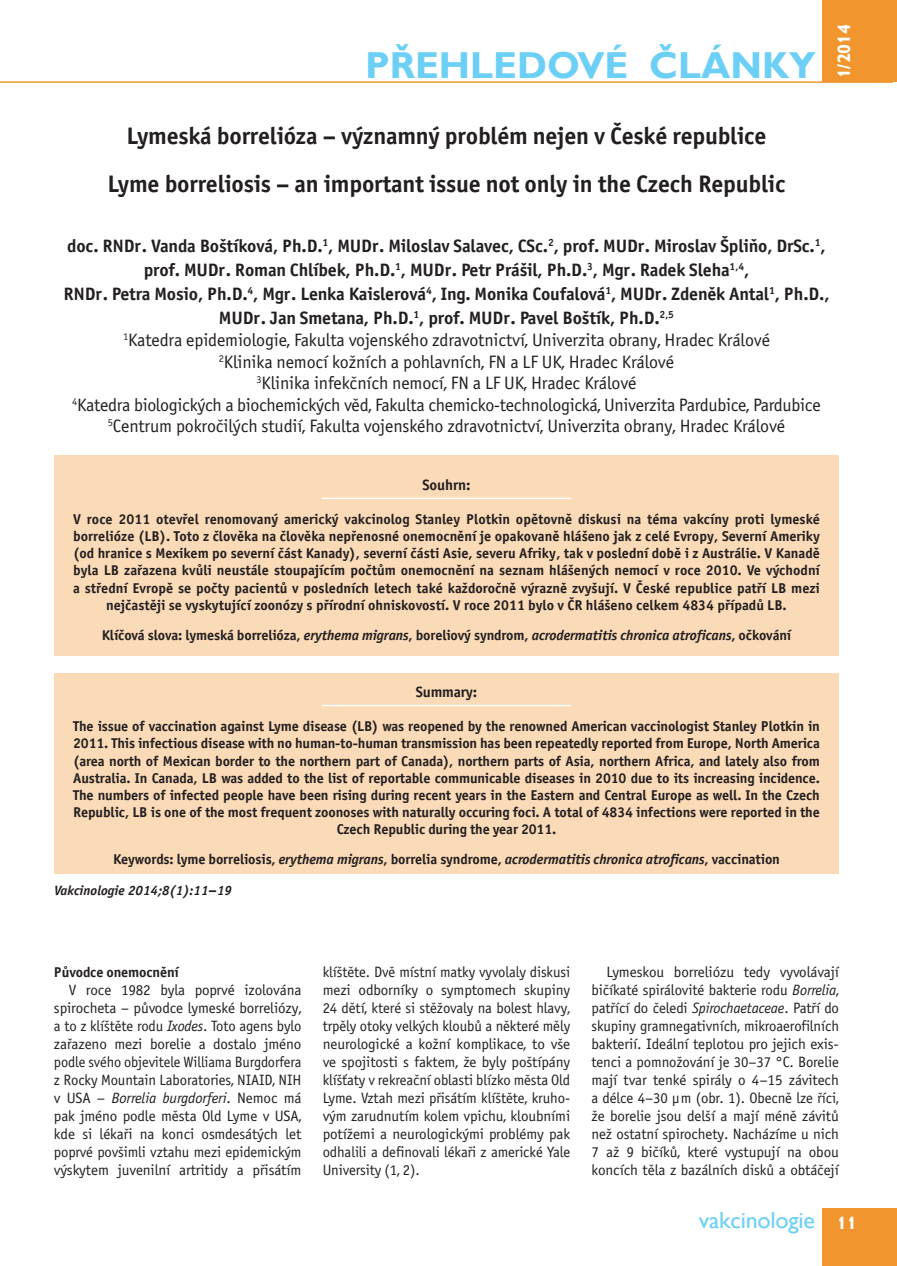
<style>
.page{position:relative;width:897px;height:1266px;background:#fff}
.page>*{position:absolute;margin:0;border:0;box-sizing:border-box;transform-origin:0 0}
.t1{font:700 37.5px "Gill Sans AMT";color:#6bcff6}
.Nadpis_clanku{font:700 24px "Officina Sans E";letter-spacing:-.01em;color:#231f20}
.t2{font:23.25px "Gill Sans AMT";letter-spacing:-.01em;color:#6bcff6}
.Autor_pracoviste{font:18px "Officina Sans E";letter-spacing:-.01em;color:#231f20}
.Autor{font:700 18px/24px "Officina Sans E";letter-spacing:-.01em;color:#231f20;text-align:center}
.t3{font:700 18px "Gill Sans AMT";color:#fff}
.t4{font:15px/18px "Officina Sans E";letter-spacing:-.01em;color:#231f20;text-align:justify}
.Sumary_nadp{font:700 15px "Officina Sans E";letter-spacing:-.01em;color:#231f20}
.Sumary_txt{font:700 14.25px/17.1px "Officina Sans E";letter-spacing:-.01em;color:#231f20;text-align:center}
.t5{font:italic 700 13.5px "Officina Sans E";color:#231f20}
.s1{font-style:italic}
.s2{font-size:15px}
.s3{font-weight:700;font-size:18px;color:#fff}
</style>
<div class="page">
<div style="left:823px;top:1208px;width:74px;height:57px;background:#f1962e"></div>
<div style="left:823px;top:0;width:74px;height:82px;background:#f1962e"></div>
<hr style="left:0;top:81px;width:893px;height:2px;background:#f1962e">
<div style="left:54px;top:673px;width:785px;height:201px;background:#fadab7"></div>
<div style="left:54px;top:455px;width:785px;height:200px;background:#fadab7"></div>
<hr style="left:322px;top:497px;width:249px;height:2px;background:#fff">
<hr style="left:322px;top:704px;width:249px;height:2px;background:#fff">
<h1 class="t1" style="left:365px;top:43px;width:452px">PŘEHLEDOVÉ ČLÁNKY</h1>
<p class="t3" style="left:833px;top:78px;width:56px;rotate:-90deg">1/2014</p>
<p class="Nadpis_clanku" style="left:127px;top:121px;width:641px">Lymeská borrelióza – významný problém nejen v České republice</p>
<p class="Nadpis_clanku" style="left:107px;top:169px;width:680px">Lyme borreliosis – an important issue not only in the Czech Republic</p>
<p class="Autor" style="left:63px;top:234px;width:768px">doc. RNDr. Vanda Boštíková, Ph.D.<sup>1</sup>, MUDr. Miloslav Salavec, CSc.<sup>2</sup>, prof. MUDr. Miroslav Špliňo, DrSc.<sup>1</sup>, prof. MUDr. Roman Chlíbek, Ph.D.<sup>1</sup>, MUDr. Petr Prášil, Ph.D.<sup>3</sup>, Mgr. Radek Sleha<sup>1,4</sup>,<br>RNDr. Petra Mosio, Ph.D.<sup>4</sup>, Mgr. Lenka Kaislerová<sup>4</sup>, Ing. Monika Coufalová<sup>1</sup>, MUDr. Zdeněk Antal<sup>1</sup>, Ph.D., MUDr. Jan Smetana, Ph.D.<sup>1</sup>, prof. MUDr. Pavel Boštík, Ph.D.<sup>2,5</sup></p>
<p class="Autor_pracoviste" style="left:123px;top:329px;width:648px"><sup>1</sup>Katedra epidemiologie, Fakulta vojenského zdravotnictví, Univerzita obrany, Hradec Králové</p>
<p class="Autor_pracoviste" style="left:219px;top:351px;width:457px"><sup>2</sup>Klinika nemocí kožních a pohlavních, FN a LF UK, Hradec Králové</p>
<p class="Autor_pracoviste" style="left:256px;top:373px;width:382px"><sup>3</sup>Klinika infekčních nemocí, FN a LF UK, Hradec Králové</p>
<p class="Autor_pracoviste" style="left:72px;top:394px;width:750px"><sup>4</sup>Katedra biologických a biochemických věd, Fakulta chemicko-technologická, Univerzita Pardubice, Pardubice</p>
<p class="Autor_pracoviste" style="left:108px;top:416px;width:679px"><sup>5</sup>Centrum pokročilých studií, Fakulta vojenského zdravotnictví, Univerzita obrany, Hradec Králové</p>
<p class="Sumary_nadp" style="left:423px;top:475px;width:49px">Souhrn:</p>
<p class="Sumary_txt" style="left:73px;top:510px;width:748px">V roce 2011 otevřel renomovaný americký vakcinolog Stanley Plotkin opětovně diskusi na téma vakcíny proti lymeské borrelióze (LB). Toto z člověka na člověka nepřenosné onemocnění je opakovaně hlášeno jak z celé Evropy, Severní Ameriky (od hranice s Mexikem po severní část Kanady), severní části Asie, severu Afriky, tak v poslední době i z Austrálie. V Kanadě byla LB zařazena kvůli neustále stoupajícím počtům onemocnění na seznam hlášených nemocí v roce 2010. Ve východní a střední Evropě se počty pacientů v posledních letech také každoročně výrazně zvyšují. V České republice patří LB mezi nejčastěji se vyskytující zoonózy s přírodní ohniskovostí. V roce 2011 bylo v ČR hlášeno celkem 4834 případů LB.</p>
<p class="Sumary_txt" style="left:102px;top:626px;width:691px">Klíčová slova: lymeská borrelióza, <span class="s1">erythema migrans</span>, boreliový syndrom, <span class="s1">acrodermatitis chronica atroficans</span>, očkování</p>
<p class="Sumary_nadp" style="left:416px;top:682px;width:63px">Summary:</p>
<p class="Sumary_txt" style="left:73px;top:717px;width:748px">The issue of vaccination against Lyme disease (LB) was reopened by the renowned American vaccinologist Stanley Plotkin in 2011. This infectious disease with no human-to-human transmission has been repeatedly reported from Europe, North America (area north of Mexican border to the northern part of Canada), northern parts of Asia, northern Africa, and lately also from Australia. In Canada, LB was added to the list of reportable communicable diseases in 2010 due to its increasing incidence.<br>The numbers of infected people have been rising during recent years in the Eastern and Central Europe as well. In the Czech Republic, LB is one of the most frequent zoonoses with naturally occuring foci. A total of 4834 infections were reported in the Czech Republic during the year 2011.</p>
<p class="Sumary_txt" style="left:113px;top:850px;width:668px">Keywords: lyme borreliosis, <span class="s1">erythema migrans</span>, borrelia syndrome, <span class="s1">acrodermatitis chronica atroficans</span>, vaccination</p>
<p class="t5" style="left:54px;top:881px;width:180px">Vakcinologie 2014;8(1):11<span class="s2">–</span>19</p>
<p class="Sumary_txt" style="left:54px;top:962px;width:126px">Původce onemocnění</p>
<p class="t4" style="left:54px;top:980px;width:249px;text-indent:15px">V roce 1982 byla poprvé izolována spirocheta – původce lymeské borreliózy, a to z klíštěte rodu <span class="s1">Ixodes</span>. Toto agens bylo zařazeno mezi borelie a dostalo jméno podle svého objevitele Williama Burgdorfera z Rocky Mountain Laboratories, NIAID, NIH v USA – <span class="s1">Borrelia burgdorferi</span>. Nemoc má pak jméno podle města Old Lyme v USA, kde si lékaři na konci osmdesátých let poprvé povšimli vztahu mezi epidemickým výskytem juvenilní artritidy a přisátím</p>
<p class="t4" style="left:323px;top:962px;width:249px">klíštěte. Dvě místní matky vyvolaly diskusi mezi odborníky o symptomech skupiny 24 dětí, které si stěžovaly na bolest hlavy, trpěly otoky velkých kloubů a některé měly neurologické a kožní komplikace, to vše ve spojitosti s faktem, že byly poštípány klíšťaty v rekreační oblasti blízko města Old Lyme. Vztah mezi přisátím klíštěte, kruho&shy;vým zarudnutím kolem vpichu, kloubními potížemi a neurologickými problémy pak odhalili a definovali lékaři z americké Yale University (1, 2).</p>
<p class="t4" style="left:591px;top:962px;width:249px;text-indent:15px">Lymeskou borreliózu tedy vyvolávají bičíkaté spirálovité bakterie rodu <span class="s1">Borrelia</span>, patřící do čeledi <span class="s1">Spirochaetaceae</span>. Patří do skupiny gramnegativních, mikroaerofilních bakterií. Ideální teplotou pro jejich exis&shy;tenci a pomnožování je 30–37 °C. Borelie mají tvar tenké spirály o 4–15 závitech a délce 4–30 µm (obr. 1). Obecně lze říci, že borelie jsou delší a mají méně závitů než ostatní spirochety. Nacházíme u nich 7 až 9 bičíků, které vystupují na obou koncích těla z bazálních disků a obtáčejí</p>
<h3 class="t2" style="left:699px;top:1206px;width:160px">vakcinologie <span class="s3">11</span></h3>
</div>
